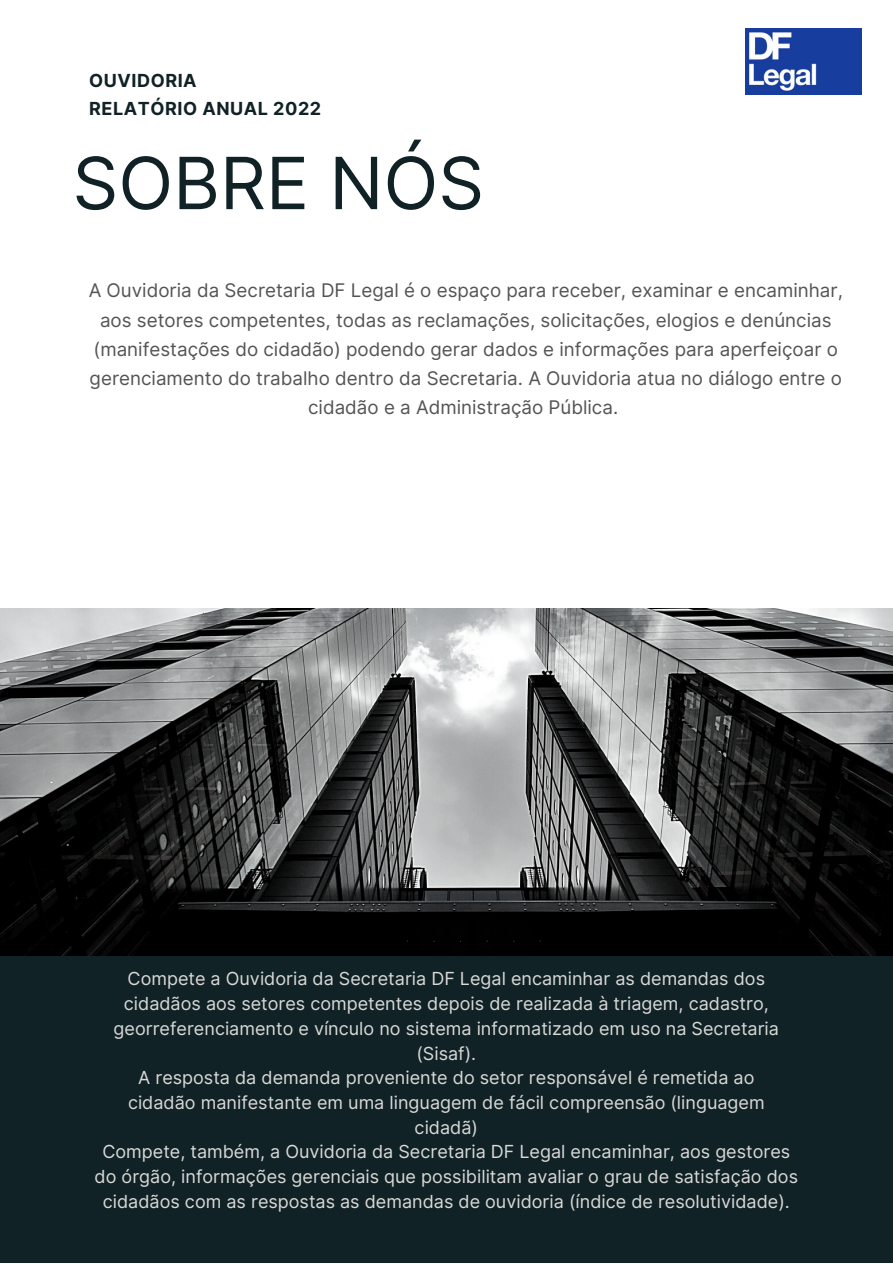
<style>
.page{position:relative;width:893px;height:1264px;background:#fff}
.page>*{position:absolute;margin:0;border:0;box-sizing:border-box;transform-origin:0 0}
.t1{font:72px "Inter";color:#102226}
.t2{font:18.75px/29.2px "Inter";color:#545454;text-align:center}
.t3{font:18px/24.8px "Inter";color:#dad9d8;text-align:center}
.t4{font:700 18px/28px "Inter";letter-spacing:.03em;color:#102226}
</style>
<div class="page">
<img style="left:0;top:608px;width:892px;height:347px">
<div style="left:0;top:955px;width:892px;height:307px;background:#102226"></div>
<img style="left:745px;top:28px;width:116px;height:67px">
<p class="t4" style="left:89px;top:66px;width:233px">OUVIDORIA<br>RELATÓRIO ANUAL 2022</p>
<h1 class="t1" style="left:72px;top:140px;width:413px">SOBRE NÓS</h1>
<p class="t2" style="left:89px;top:276px;width:755px">A Ouvidoria da Secretaria DF Legal é o espaço para receber, examinar e encaminhar, aos setores competentes, todas as reclamações, solicitações, elogios e denúncias (manifestações do cidadão) podendo gerar dados e informações para aperfeiçoar o gerenciamento do trabalho dentro da Secretaria. A Ouvidoria atua no diálogo entre o cidadão e a Administração Pública.</p>
<p class="t3" style="left:95px;top:966px;width:704px">Compete a Ouvidoria da Secretaria DF Legal encaminhar as demandas dos cidadãos aos setores competentes depois de realizada à triagem, cadastro, georreferenciamento e vínculo no sistema informatizado em uso na Secretaria (Sisaf).<br>A resposta da demanda proveniente do setor responsável é remetida ao<br>cidadão manifestante em uma linguagem de fácil compreensão (linguagem cidadã)<br>Compete, também, a Ouvidoria da Secretaria DF Legal encaminhar, aos gestores do órgão, informações gerenciais que possibilitam avaliar o grau de satisfação dos cidadãos com as respostas as demandas de ouvidoria (índice de resolutividade).</p>
</div>
